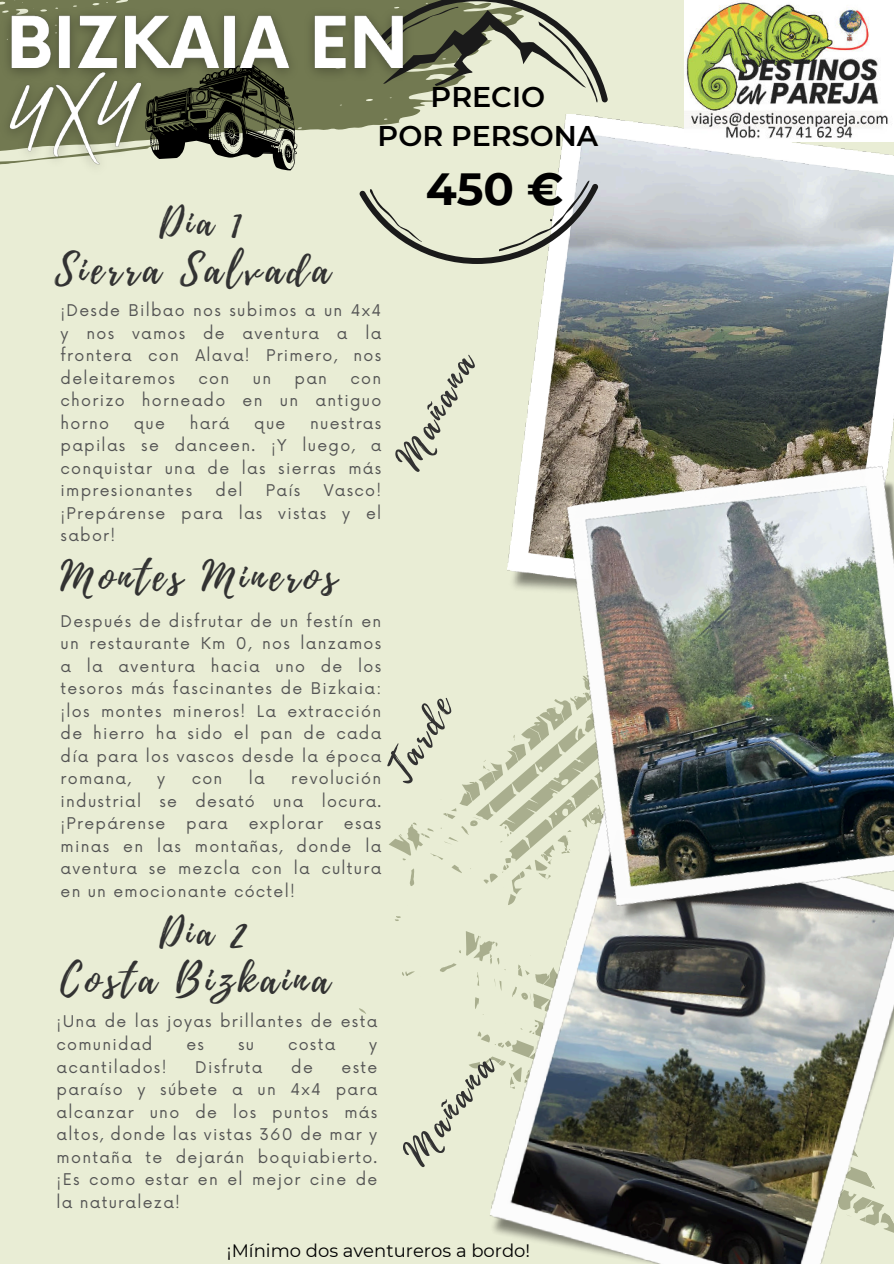
<style>
.page{position:relative;width:894px;height:1264px;background:#fff}
.page>*{position:absolute;margin:0;border:0;box-sizing:border-box;transform-origin:0 0}
.t1{font:700 45px "Montserrat";color:#000}
.t2{font:40.5px "Playlist Script";letter-spacing:.1em;color:#323232}
.t3{font:37.5px "Playlist Script";letter-spacing:.1em;color:#323232}
.t4{font:600 28.5px/39.3px "Montserrat";color:#000;text-align:center}
.t5{font:18px "Montserrat";color:#000}
.t6{font:15.75px/22.5px "Now";letter-spacing:.08em;color:#545454;text-align:justify}
</style>
<div class="page">
<div style="left:0;top:0;width:893px;height:1263px;background:#e9edd5"></div>
<svg style="left:297px;top:90px;width:62px;height:57px;fill:#727951"></svg>
<svg style="left:389px;top:735px;width:128px;height:240px"></svg>
<img style="left:508px;top:118px;width:385px;height:470px">
<img style="left:483px;top:802px;width:410px;height:461px">
<img style="left:517px;top:426px;width:376px;height:518px">
<svg style="left:165px;top:90px;width:132px;height:80px"></svg>
<img style="left:683px;top:0;width:210px;height:142px">
<svg style="left:359px;top:0;width:248px;height:264px"></svg>
<svg style="left:368px;top:6px;width:230px;height:245px"></svg>
<img style="left:0;top:1px;width:420px;height:89px">
<img style="left:0;top:54px;width:165px;height:111px">
<h3 class="t3" style="left:159px;top:195px;width:83px">Dia 1</h3>
<h3 class="t4" style="left:377px;top:76px;width:222px">PRECIO<br>POR PERSONA</h3>
<h1 class="t1" style="left:425px;top:157px;width:139px">450 €</h1>
<h2 class="t2" style="left:55px;top:240px;width:276px">Sierra Salvada</h2>
<p class="t6" style="left:61px;top:298px;width:322px">¡Desde Bilbao nos subimos a un 4x4 y nos vamos de aventura a la frontera con Alava! Primero, nos deleitaremos</p>
<p class="t6" style="left:61px;top:365px;width:322px;text-indent:290px">con chorizo horneado en un antiguo horno</p>
<p class="t6" style="left:198px;top:365px;width:32px">con</p>
<p class="t6" style="left:253px;top:365px;width:20px">un</p>
<p class="t6" style="left:294px;top:365px;width:34px">pan</p>
<p class="t6" style="left:134px;top:410px;width:33px">que</p>
<p class="t6" style="left:190px;top:410px;width:41px">hará</p>
<p class="t6" style="left:254px;top:410px;width:33px">que</p>
<p class="t6" style="left:61px;top:410px;width:322px;text-indent:249px">nuestras papilas se danceen. ¡Y luego, a conquistar una de las sierras más impresionantes</p>
<p class="t6" style="left:215px;top:478px;width:29px">del</p>
<p class="t6" style="left:266px;top:478px;width:36px">País</p>
<p class="t6" style="left:61px;top:478px;width:322px;text-indent:263px">Vasco! ¡Prepárense para las vistas y el sabor!</p>
<h3 class="t3" style="left:383px;top:453px;width:126px;rotate:-62deg">Mañana</h3>
<h2 class="t2" style="left:61px;top:547px;width:277px">Montes Mineros</h2>
<p class="t6" style="left:61px;top:608px;width:322px">Después de disfrutar de un festín en un restaurante Km 0, nos lanzamos a la aventura hacia uno de los tesoros más fascinantes de Bizkaia: ¡los montes mineros! La extracción de hierro ha sido el pan de cada día para los vascos desde la época romana,</p>
<h3 class="t3" style="left:373px;top:764px;width:93px;rotate:-59deg">Tarde</h3>
<p class="t6" style="left:61px;top:766px;width:322px;text-indent:231px">revolución industrial se desató una locura. ¡Prepárense</p>
<p class="t6" style="left:157px;top:766px;width:10px">y</p>
<p class="t6" style="left:192px;top:766px;width:32px">con</p>
<p class="t6" style="left:249px;top:766px;width:17px">la</p>
<p class="t6" style="left:186px;top:811px;width:43px">para</p>
<p class="t6" style="left:249px;top:811px;width:76px">explorar</p>
<p class="t6" style="left:61px;top:811px;width:322px;text-indent:283px">esas minas en las montañas, donde la aventura se mezcla con la cultura en un emocionante cóctel!</p>
<h3 class="t3" style="left:159px;top:905px;width:88px">Dia 2</h3>
<h2 class="t2" style="left:61px;top:950px;width:270px">Costa Bizkaina</h2>
<p class="t6" style="left:57px;top:1009px;width:322px">¡Una de las joyas brillantes de esta comunidad</p>
<p class="t6" style="left:186px;top:1031px;width:19px">es</p>
<p class="t6" style="left:238px;top:1031px;width:18px">su</p>
<p class="t6" style="left:288px;top:1031px;width:49px">costa</p>
<p class="t6" style="left:369px;top:1031px;width:10px">y</p>
<p class="t6" style="left:57px;top:1054px;width:111px">acantilados!</p>
<p class="t6" style="left:195px;top:1054px;width:69px">Disfruta</p>
<p class="t6" style="left:291px;top:1054px;width:23px">de</p>
<p class="t6" style="left:57px;top:1054px;width:322px;text-indent:285px">este paraíso y súbete a un 4x4 para alcanzar uno de los puntos más altos, donde las vistas 360 de mar y montaña te dejarán boquiabierto. ¡Es como estar en el mejor cine de la naturaleza!</p>
<h3 class="t3" style="left:391px;top:1144px;width:126px;rotate:-54deg">Mañana</h3>
<p class="t5" style="left:227px;top:1238px;width:305px">¡Mínimo dos aventureros a bordo!</p>
</div>
